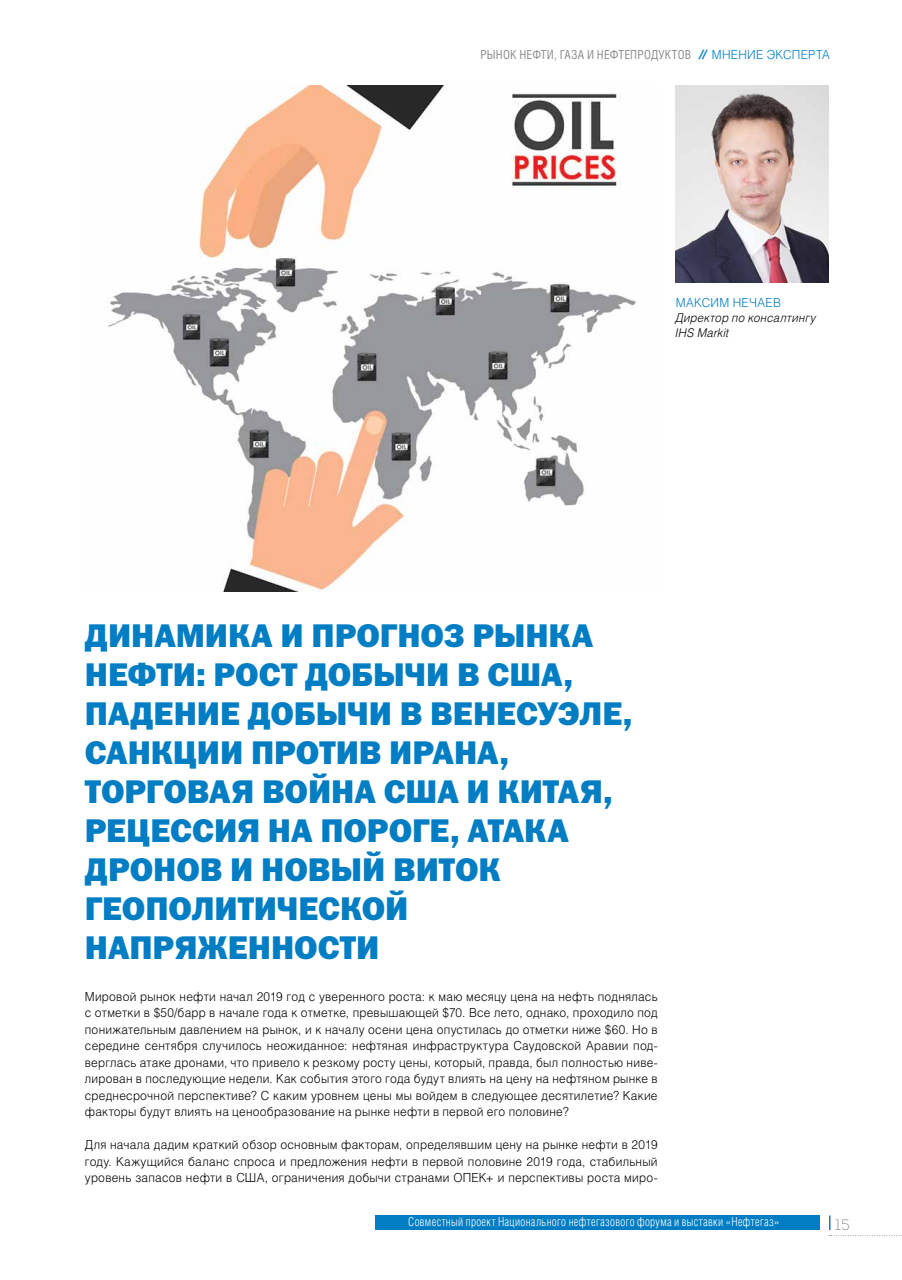
<style>
.page{position:relative;width:902px;height:1280px;background:#fff}
.page>*{position:absolute;margin:0;border:0;box-sizing:border-box;transform-origin:0 0}
.t1{font:33px/39px "Franklin Gothic Heavy C";letter-spacing:-.005em;color:#007dc3}
.t2{font:300 15px "Intro";color:#888a8c}
.t3{font:300 12.45px/16.5px "Helios";letter-spacing:.02em;color:#000;text-align:justify;scale:.95 1}
.t4{font:12.45px "Helios Cond Light C";letter-spacing:.03em;color:#fff;scale:.95 1}
.t5{font:12.45px "Helios Cond";letter-spacing:.015em;color:#888a8c;scale:.95 1}
.t6{font:300 12.45px "Helios";letter-spacing:.025em;color:#007dc3;scale:.95 1}
.t7{font:italic 12px/15px "Helios Light C";letter-spacing:.015em;color:#000;scale:.95 1}
.s1{font-family:"Helios C";font-weight:700;font-style:italic;color:#007dc3}
.s2{font-family:"Helios";font-weight:300;color:#007dc3}
</style>
<div class="page">
<div style="left:375px;top:1215px;width:444px;height:15px;background:#007dc3"></div>
<svg style="left:828px;top:1215px;width:74px;height:21px"></svg>
<img style="left:107px;top:85px;width:529px;height:506px">
<img style="left:675px;top:85px;width:153px;height:197px">
<p class="t5" style="left:480px;top:47px;width:369px">РЫНОК НЕФТИ, ГАЗА И НЕФТЕПРОДУКТОВ <span class="s1">//</span> <span class="s2">МНЕНИЕ ЭКСПЕРТА</span></p>
<p class="t6" style="left:675px;top:295px;width:112px">МАКСИМ НЕЧАЕВ</p>
<p class="t7" style="left:675px;top:310px;width:149px">Директор по консалтингу<br>IHS Markit</p>
<h1 class="t1" style="left:85px;top:615px;width:549px">ДИНАМИКА И ПРОГНОЗ РЫНКА<br>НЕФТИ: РОСТ ДОБЫЧИ В США,<br>ПАДЕНИЕ ДОБЫЧИ В ВЕНЕСУЭЛЕ,<br>САНКЦИИ ПРОТИВ ИРАНА,<br>ТОРГОВАЯ ВОЙНА США И КИТАЯ,<br>РЕЦЕССИЯ НА ПОРОГЕ, АТАКА<br>ДРОНОВ И НОВЫЙ ВИТОК<br>ГЕОПОЛИТИЧЕСКОЙ<br>НАПРЯЖЕННОСТИ</h1>
<p class="t3" style="left:85px;top:988px;width:604px">Мировой рынок нефти начал 2019 год с уверенного роста: к маю месяцу цена на нефть поднялась с отметки в $50/барр в начале года к отметке, превышающей $70. Все лето, однако, проходило под понижательным давлением на рынок, и к началу осени цена опустилась до отметки ниже $60. Но в середине сентября случилось неожиданное: нефтяная инфраструктура Саудовской Аравии под&shy;верглась атаке дронами, что привело к резкому росту цены, который, правда, был полностью ниве&shy;лирован в последующие недели. Как события этого года будут влиять на цену на нефтяном рынке в среднесрочной перспективе? С каким уровнем цены мы войдем в следующее десятилетие? Какие факторы будут влиять на ценообразование на рынке нефти в первой его половине?</p>
<p class="t3" style="left:85px;top:1136px;width:604px">Для начала дадим краткий обзор основным факторам, определявшим цену на рынке нефти в 2019 году. Кажущийся баланс спроса и предложения нефти в первой половине 2019 года, стабильный уровень запасов нефти в США, ограничения добычи странами ОПЕК+ и перспективы роста миро-</p>
<p class="t4" style="left:408px;top:1215px;width:392px">Совместный проект Национального нефтегазового форума и выставки «Нефтегаз»</p>
<p class="t2" style="left:834px;top:1215px;width:17px">15</p>
</div>
